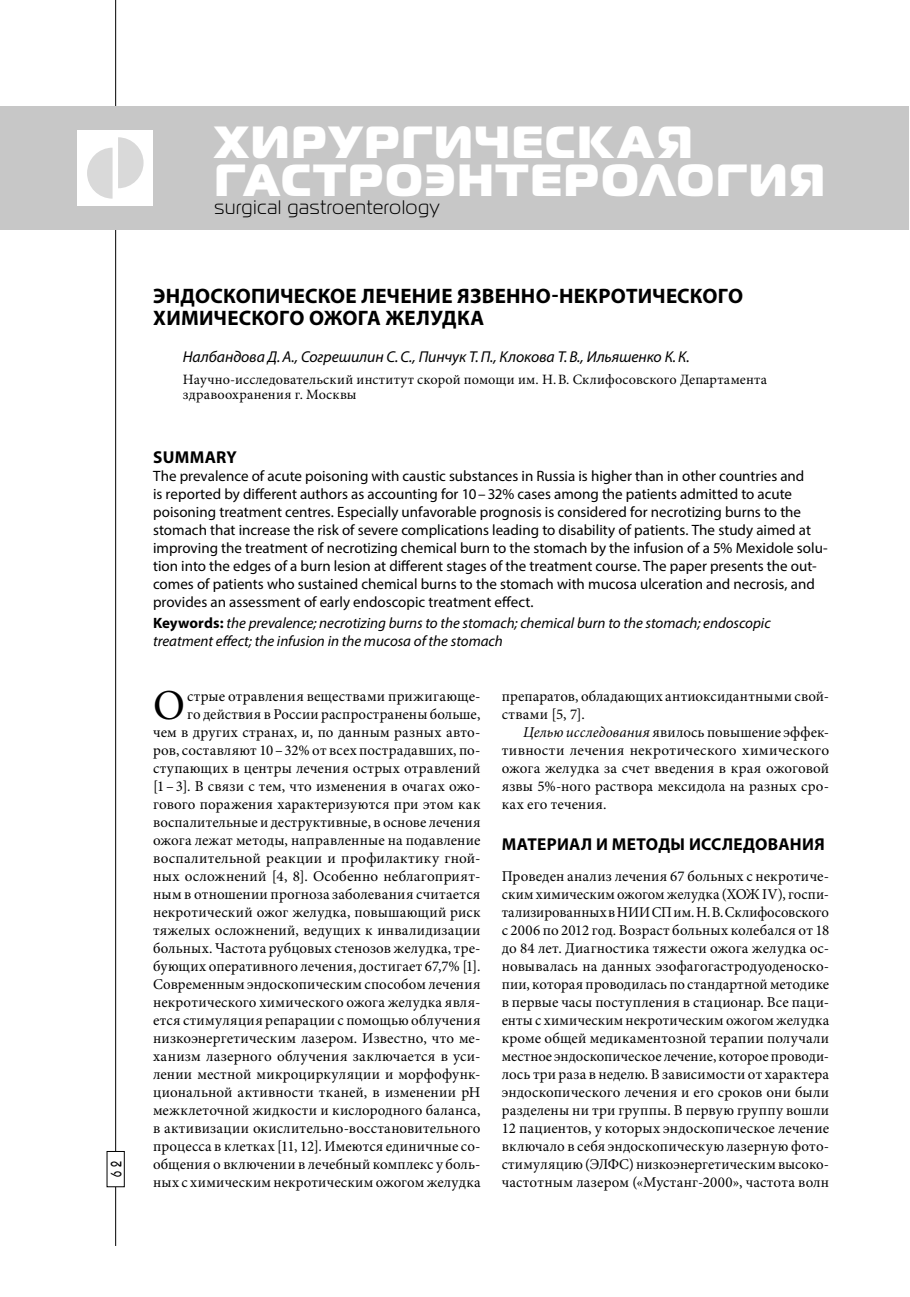
<style>
.page{position:relative;width:910px;height:1297px;background:#fff}
.page>*{position:absolute;margin:0;border:0;box-sizing:border-box;transform-origin:0 0}
.t1{font:45px/37.5px "Magistral Black C";letter-spacing:.045em;color:#fff}
.t2{font:42.75px "Minion Pro";color:#000}
.t3{font:700 21px/21.8px "Myriad Pro";letter-spacing:.015em;color:#000}
.t4{font:19.5px "Magistral C";letter-spacing:.04em;color:#000}
.t5{font:700 17.25px "Myriad Pro";letter-spacing:.015em;color:#000}
.t6{font:italic 15.75px "Myriad Pro";letter-spacing:-.01em;color:#000}
.t7{font:15px/18px "Minion Pro";letter-spacing:.015em;color:#000;text-align:justify}
.t8{font:15px/18px "Myriad Pro";color:#000}
.t9{font:italic 15px/18px "Myriad Pro";color:#000}
.t10{font:15px "Bauhaus Medium C";color:#000;scale:.72 1}
.t11{font:14.25px/15px "Minion Pro";letter-spacing:.015em;color:#000}
.s1{font-weight:700;font-style:normal}
.s2{font-style:italic}
</style>
<div class="page">
<hr style="left:115px;top:0;width:1px;height:1246px;background:#000">
<div style="left:0;top:106px;width:909px;height:124px;background:#c7c7c7"></div>
<div style="left:107px;top:1151px;width:17px;height:36px;background:#fff"></div>
<div style="left:107px;top:1151px;width:18px;height:36px;border:1px solid #000"></div>
<div style="left:78px;top:130px;width:75px;height:76px;background:#fff"></div>
<svg style="left:87px;top:137px;width:57px;height:62px"></svg>
<p class="t10" style="left:111px;top:1177px;width:23px;rotate:-90deg">6 2</p>
<h1 class="t1" style="left:214px;top:128px;width:612px">ХИРУРГИЧЕСКАЯ<br>ГАСТРОЭНТЕРОЛОГИЯ</h1>
<h3 class="t4" style="left:214px;top:200px;width:227px">surgical gastroenterology</h3>
<h3 class="t3" style="left:153px;top:287px;width:591px">ЭНДОСКОПИЧЕСКОЕ ЛЕЧЕНИЕ ЯЗВЕННО-НЕКРОТИЧЕСКОГО<br>ХИМИЧЕСКОГО ОЖОГА ЖЕЛУДКА</h3>
<p class="t6" style="left:183px;top:351px;width:508px">Налбандова Д. А., Согрешилин С. С., Пинчук Т. П., Клокова Т. В., Ильяшенко К. К.</p>
<p class="t11" style="left:183px;top:373px;width:586px">Научно-исследовательский институт скорой помощи им. Н. В. Склифосовского Департамента здравоохранения г. Москвы</p>
<p class="t5" style="left:153px;top:451px;width:85px">SUMMARY</p>
<p class="t8" style="left:153px;top:469px;width:676px">The prevalence of acute poisoning with caustic substances in Russia is higher than in other countries and<br>is reported by different authors as accounting for 10 – 32% cases among the patients admitted to acute poisoning treatment centres. Especially unfavorable prognosis is considered for necrotizing burns to the stomach that increase the risk of severe complications leading to disability of patients. The study aimed at improving the treatment of necrotizing chemical burn to the stomach by the infusion of a 5% Mexidole solu&shy;tion into the edges of a burn lesion at different stages of the treatment course. The paper presents the out&shy;comes of patients who sustained chemical burns to the stomach with mucosa ulceration and necrosis, and provides an assessment of early endoscopic treatment effect.</p>
<p class="t9" style="left:153px;top:616px;width:619px"><span class="s1">Keywords:</span> the prevalence; necrotizing burns to the stomach; chemical burn to the stomach; endoscopic treatment effect; the infusion in the mucosa of the stomach</p>
<p class="t7" style="left:153px;top:688px;width:329px;text-align:right">стрые отравления веществами прижигающе-<br>го действия в России распространены больше,<br>чем в других странах, и, по данным разных авто&shy;ров, составляют 10 – 32% от всех пострадавших, по&shy;ступающих в центры лечения острых отравлений [1 – 3]. В связи с тем, что изменения в очагах ожо&shy;гового поражения характеризуются при этом как воспалительные и деструктивные, в основе лечения ожога лежат методы, направленные на подавление воспалительной реакции и профилактику гной&shy;ных осложнений [4, 8]. Особенно неблагоприят&shy;ным в отношении прогноза заболевания считается некротический ожог желудка, повышающий риск тяжелых осложнений, ведущих к инвалидизации больных. Частота рубцовых стенозов желудка, тре&shy;бующих оперативного лечения, достигает 67,7% [1].<br>Cовременным эндоскопическим способом лечения некротического химического ожога желудка явля&shy;ется стимуляция репарации с помощью облучения низкоэнергетическим лазером. Известно, что ме&shy;ханизм лазерного облучения заключается в уси&shy;лении местной микроциркуляции и морфофунк&shy;циональной активности тканей, в изменении рН межклеточной жидкости и кислородного баланса, в активизации окислительно-восстановительного процесса в клетках [11, 12]. Имеются единичные со&shy;общения о включении в лечебный комплекс у боль&shy;ных с химическим некротическим ожогом желудка</p>
<p class="t7" style="left:502px;top:688px;width:329px">препаратов, обладающих антиоксидантными свой&shy;ствами [5, 7].</p>
<h2 class="t2" style="left:153px;top:688px;width:33px">О</h2>
<p class="t7" style="left:502px;top:724px;width:329px;text-indent:21px"><span class="s2">Целью исследования</span> явилось повышение эффек&shy;тивности лечения некротического химического ожога желудка за счет введения в края ожоговой язвы 5%-ного раствора мексидола на разных сро&shy;ках его течения.</p>
<p class="t5" style="left:502px;top:838px;width:324px">МАТЕРИАЛ И МЕТОДЫ ИССЛЕДОВАНИЯ</p>
<p class="t7" style="left:502px;top:868px;width:329px">Проведен анализ лечения 67 больных с некротиче&shy;ским химическим ожогом желудка (ХОЖ IV), госпи&shy;тализированных в НИИ СП им. Н. В. Склифосовского с 2006 по 2012 год. Возраст больных колебался от 18 до 84 лет. Диагностика тяжести ожога желудка ос&shy;новывалась на данных эзофагогастродуоденоско&shy;пии, которая проводилась по стандартной методике в первые часы поступления в стационар. Все паци&shy;енты с химическим некротическим ожогом желудка кроме общей медикаментозной терапии получали местное эндоскопическое лечение, которое проводи&shy;лось три раза в неделю. В зависимости от характера эндоскопического лечения и его сроков они были разделены ни три группы. В первую группу вошли 12 пациентов, у которых эндоскопическое лечение включало в себя эндоскопическую лазерную фото&shy;стимуляцию (ЭЛФС) низкоэнергетическим высоко&shy;частотным лазером («Мустанг-2000», частота волн</p>
</div>
